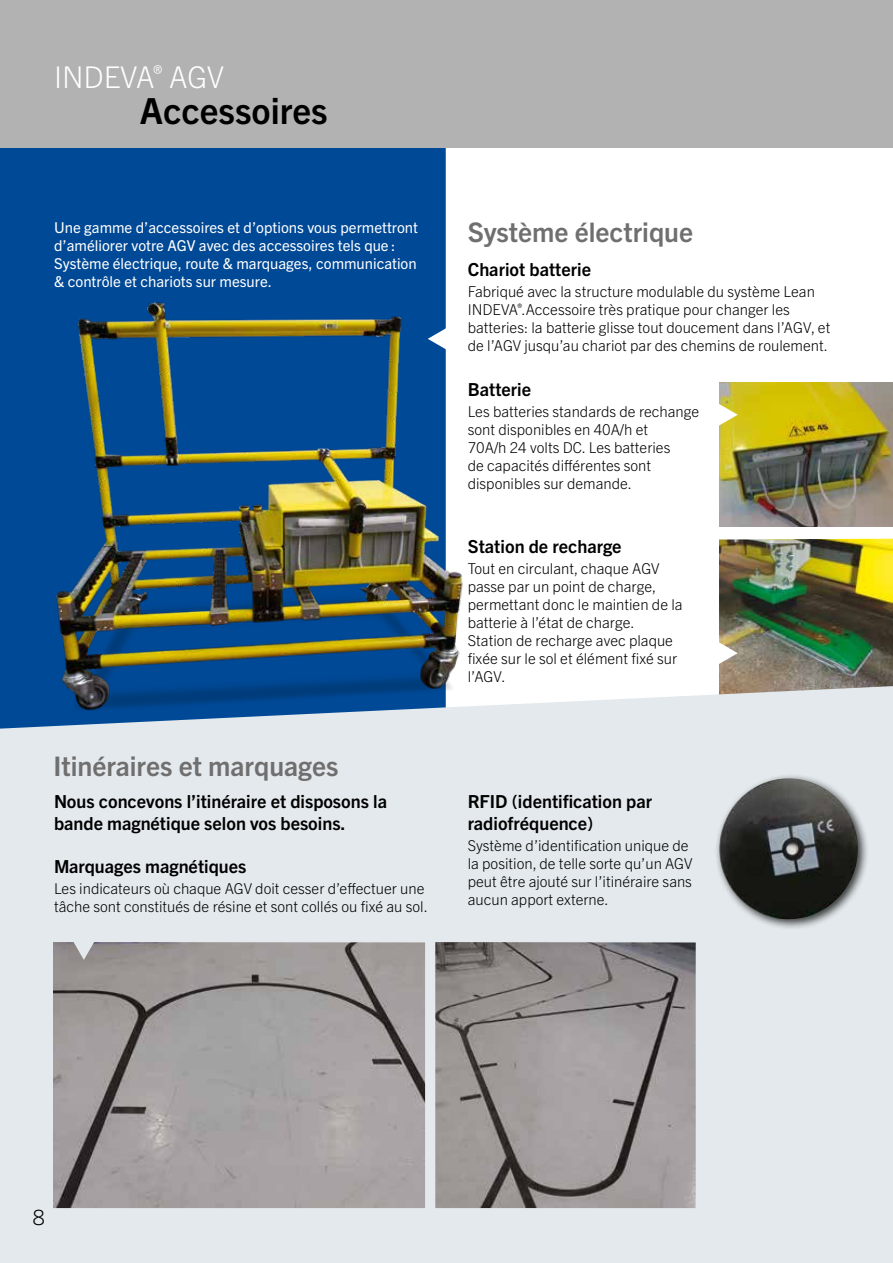
<style>
.page{position:relative;width:893px;height:1263px;background:#fff}
.page>*{position:absolute;margin:0;border:0;box-sizing:border-box;transform-origin:0 0}
.t1{font:700 36px "Trade Gothic Next LT Pro";color:#000}
.t2{font:300 30px "Trade Gothic Next LT Pro";color:#fff}
.t3{font:700 27px "Trade Gothic Next LT Pro";color:#706f6f}
.t4{font:300 21px "Trade Gothic Next LT Pro";color:#000}
.t5{font:700 18px/21.6px "Trade Gothic Next LT Pro";color:#000}
.t6{font:300 15px/18px "Trade Gothic Next LT Pro";color:#000}
.t7{font:15px/18px "Trade Gothic Next LT Pro";color:#fff}
</style>
<div class="page">
<img style="left:719px;top:539px;width:174px;height:147px">
<div style="left:0;top:148px;width:446px;height:538px;background:#004996"></div>
<div style="left:0;top:686px;width:893px;height:577px;background:#e3e9ec"></div>
<img style="left:719px;top:382px;width:174px;height:145px">
<img style="left:53px;top:942px;width:372px;height:266px">
<div style="left:0;top:0;width:893px;height:148px;background:#b2b2b2"></div>
<svg style="left:719px;top:403px;width:19px;height:23px"></svg>
<svg style="left:719px;top:642px;width:19px;height:23px"></svg>
<img style="left:435px;top:942px;width:261px;height:266px">
<div style="left:714px;top:773px;width:155px;height:157px;background:#000;opacity:.75"></div>
<img style="left:719px;top:778px;width:139px;height:141px">
<svg style="left:72px;top:940px;width:23px;height:20px"></svg>
<img style="left:37px;top:295px;width:471px;height:424px">
<h2 class="t2" style="left:54px;top:56px;width:171px">INDEVA<sup>®</sup> AGV</h2>
<h1 class="t1" style="left:140px;top:86px;width:189px">Accessoires</h1>
<p class="t7" style="left:54px;top:217px;width:365px">Une gamme d’accessoires et d’options vous permettront d’améliorer votre AGV avec des accessoires tels que :<br>Système électrique, route &amp; marquages, communication &amp; contrôle et chariots sur mesure.</p>
<h3 class="t3" style="left:53px;top:747px;width:287px">Itinéraires et marquages</h3>
<p class="t5" style="left:54px;top:789px;width:335px">Nous concevons l’itinéraire et disposons la bande magnétique selon vos besoins.</p>
<p class="t5" style="left:54px;top:854px;width:194px">Marquages magnétiques</p>
<p class="t6" style="left:54px;top:878px;width:375px">Les indicateurs où chaque AGV doit cesser d’effectuer une tâche sont constitués de résine et sont collés ou fixé au sol.</p>
<h3 class="t3" style="left:468px;top:213px;width:227px">Système électrique</h3>
<p class="t5" style="left:468px;top:257px;width:125px">Chariot batterie</p>
<p class="t6" style="left:468px;top:281px;width:364px">Fabriqué avec la structure modulable du système Lean INDEVA<sup>®</sup>.Accessoire très pratique pour changer les batteries: la batterie glisse tout doucement dans l’AGV, et de l’AGV jusqu’au chariot par des chemins de roulement.</p>
<p class="t5" style="left:468px;top:377px;width:65px">Batterie</p>
<p class="t6" style="left:468px;top:402px;width:233px">Les batteries standards de rechange sont disponibles en 40A/h et<br>70A/h 24 volts DC. Les batteries<br>de capacités différentes sont disponibles sur demande.</p>
<p class="t5" style="left:468px;top:534px;width:155px">Station de recharge</p>
<p class="t6" style="left:468px;top:558px;width:216px">Tout en circulant, chaque AGV passe par un point de charge, permettant donc le maintien de la batterie à l’état de charge.<br>Station de recharge avec plaque fixée sur le sol et élément fixé sur l’AGV.</p>
<p class="t5" style="left:468px;top:789px;width:186px">RFID (identification par radiofréquence)</p>
<p class="t6" style="left:468px;top:835px;width:226px">Système d’identification unique de la position, de telle sorte qu’un AGV peut être ajouté sur l’itinéraire sans aucun apport externe.</p>
<h3 class="t4" style="left:33px;top:1203px;width:13px">8</h3>
</div>
